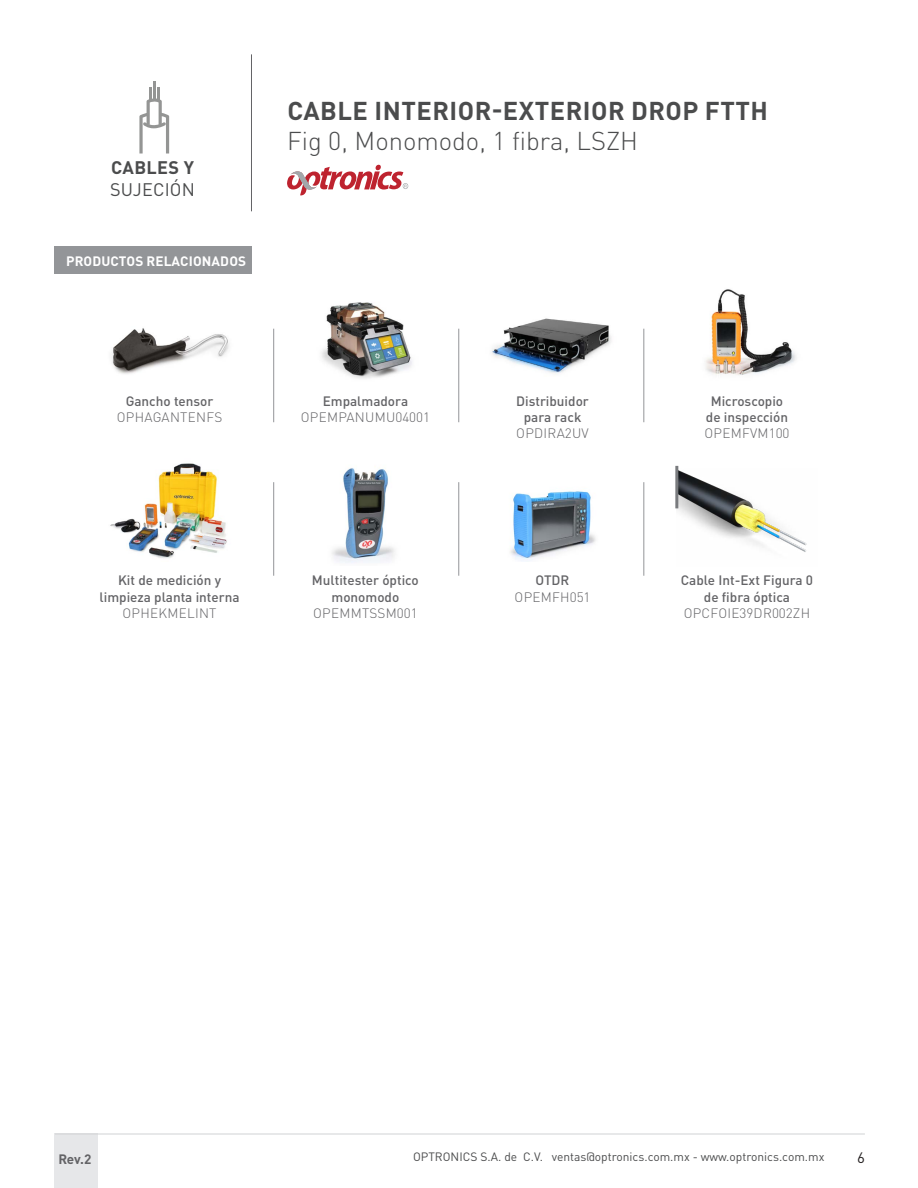
<style>
.page{position:relative;width:918px;height:1188px;background:#fff}
.page>*{position:absolute;margin:0;border:0;box-sizing:border-box;transform-origin:0 0}
.t1{font:700 25.5px "DIN Pro";letter-spacing:.02em;color:#4b4c4d}
.t2{font:300 25.5px "DIN Pro";color:#4b4c4d}
.t3{font:18px "DIN Pro";letter-spacing:.01em;color:#4b4c4d}
.t4{font:700 18px "DIN Pro";letter-spacing:.02em;color:#4b4c4d}
.t5{font:15px "DIN Pro";color:#231f20}
.t6{font:500 13.5px/16.2px "DIN Pro";color:#636366;text-align:center}
.t7{font:300 13.5px "DIN Pro";letter-spacing:.02em;color:#636366}
.t8{font:700 13.5px "DIN Pro";letter-spacing:.01em;color:#fff}
.t9{font:700 13.5px "DIN Pro";color:#636366}
.t10{font:12px "DIN Pro";color:#4b4c4d}
</style>
<div class="page">
<div style="left:54px;top:1134px;width:44px;height:54px;background:#e6e7e9"></div>
<hr style="left:55px;top:1134px;width:810px;height:1px;background:#d1d2d4">
<hr style="left:251px;top:54px;width:1px;height:157px;background:#636366">
<svg style="left:287px;top:165px;width:121px;height:30px"></svg>
<hr style="left:153px;top:82px;width:3px;height:18px;background:#949594">
<svg style="left:139px;top:87px;width:30px;height:67px"></svg>
<div style="left:54px;top:247px;width:198px;height:27px;background:#939598"></div>
<hr style="left:273px;top:329px;width:1px;height:93px;background:#939598">
<hr style="left:273px;top:482px;width:1px;height:94px;background:#939598">
<hr style="left:459px;top:329px;width:1px;height:93px;background:#939598">
<hr style="left:459px;top:482px;width:1px;height:94px;background:#939598">
<hr style="left:644px;top:329px;width:1px;height:93px;background:#939598">
<hr style="left:644px;top:482px;width:1px;height:94px;background:#939598">
<img style="left:492px;top:318px;width:119px;height:56px">
<img style="left:510px;top:491px;width:86px;height:71px">
<img style="left:111px;top:328px;width:118px;height:46px">
<img style="left:110px;top:463px;width:117px;height:95px">
<img style="left:705px;top:289px;width:91px;height:86px">
<img style="left:677px;top:468px;width:130px;height:84px">
<img style="left:321px;top:302px;width:91px;height:77px">
<img style="left:332px;top:468px;width:63px;height:95px">
<hr style="left:675px;top:466px;width:3px;height:42px;background:#797b7e">
<h2 class="t4" style="left:111px;top:153px;width:84px">CABLES Y</h2>
<h2 class="t3" style="left:110px;top:177px;width:86px">SUJECIÓN</h2>
<p class="t8" style="left:66px;top:250px;width:182px">PRODUCTOS RELACIONADOS</p>
<h1 class="t1" style="left:287px;top:89px;width:482px">CABLE INTERIOR-EXTERIOR DROP FTTH</h1>
<h1 class="t2" style="left:287px;top:121px;width:353px">Fig 0, Monomodo, 1 fibra, LSZH</h1>
<p class="t6" style="left:126px;top:391px;width:89px">Gancho tensor</p>
<p class="t7" style="left:117px;top:407px;width:107px">OPHAGANTENFS</p>
<p class="t6" style="left:323px;top:391px;width:87px">Empalmadora</p>
<p class="t7" style="left:301px;top:407px;width:131px">OPEMPANUMU04001</p>
<p class="t6" style="left:516px;top:391px;width:74px">Distribuidor para rack</p>
<p class="t7" style="left:516px;top:423px;width:74px">OPDIRA2UV</p>
<p class="t6" style="left:706px;top:391px;width:84px">Microscopio de inspección</p>
<p class="t7" style="left:705px;top:423px;width:87px">OPEMFVM100</p>
<p class="t6" style="left:100px;top:571px;width:141px">Kit de medición y limpieza planta interna</p>
<p class="t7" style="left:123px;top:602px;width:96px">OPHEKMELINT</p>
<p class="t6" style="left:312px;top:571px;width:108px">Multitester óptico monomodo</p>
<p class="t7" style="left:313px;top:602px;width:106px">OPEMMTSSM001</p>
<p class="t6" style="left:536px;top:571px;width:35px">OTDR</p>
<p class="t7" style="left:515px;top:586px;width:77px">OPEMFH051</p>
<p class="t6" style="left:681px;top:571px;width:134px">Cable Int-Ext Figura 0 de fibra óptica</p>
<p class="t7" style="left:684px;top:602px;width:128px">OPCFOIE39DR002ZH</p>
<p class="t9" style="left:58px;top:1148px;width:34px">Rev.2</p>
<p class="t10" style="left:413px;top:1149px;width:413px">OPTRONICS S.A. de C.V. ventas@optronics.com.mx - www.optronics.com.mx</p>
<p class="t5" style="left:857px;top:1148px;width:9px">6</p>
</div>
